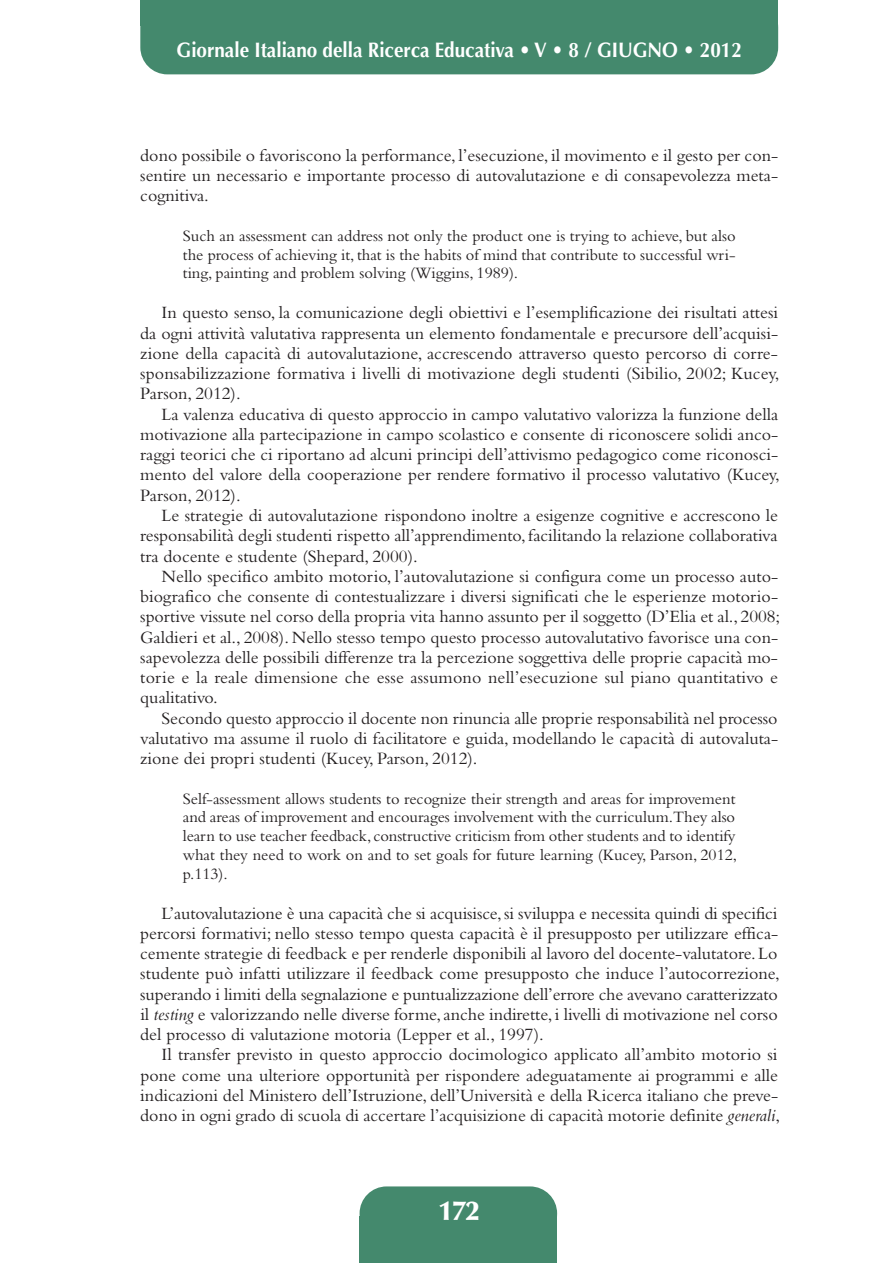
<style>
.page{position:relative;width:893px;height:1263px;background:#fff}
.page>*{position:absolute;margin:0;border:0;box-sizing:border-box;transform-origin:0 0}
.t1{font:900 27px "Optima";color:#fff}
.t2{font:700 21px "Optima";color:#fff;scale:.9 1}
.t3{font:18px/20.2px "Bembo";color:#231f20;text-align:justify}
.t4{font:16.5px/18.8px "Bembo";color:#231f20;text-align:justify}
.s1{font-style:italic}
</style>
<div class="page">
<div style="left:140px;top:1px;width:638px;height:73px;background:#44896d;border-radius:27px"></div>
<div style="left:140px;top:0;width:638px;height:26px;background:#44896d"></div>
<div style="left:360px;top:1216px;width:197px;height:47px;background:#44896d"></div>
<div style="left:360px;top:1186px;width:197px;height:55px;background:#44896d;border-radius:27px"></div>
<p class="t2" style="left:177px;top:38px;width:629px">Giornale Italiano della Ricerca Educativa • V • 8 / GIUGNO • 2012</p>
<p class="t3" style="left:140px;top:147px;width:639px">dono possibile o favoriscono la performance, l’esecuzione, il movimento e il gesto per con&shy;sentire un necessario e importante processo di autovalutazione e di consapevolezza meta&shy;cognitiva.</p>
<p class="t4" style="left:183px;top:228px;width:554px">Such an assessment can address not only the product one is trying to achieve, but also the process of achieving it, that is the habits of mind that contribute to successful wri&shy;ting, painting and problem solving (Wiggins, 1989).</p>
<p class="t3" style="left:162px;top:304px;width:618px">In questo senso, la comunicazione degli obiettivi e l’esemplificazione dei risultati attesi</p>
<p class="t3" style="left:140px;top:325px;width:639px">da ogni attività valutativa rappresenta un elemento fondamentale e precursore dell’acquisi-</p>
<p class="t3" style="left:140px;top:345px;width:639px">zione della capacità di autovalutazione, accrescendo attraverso questo percorso di corre-</p>
<p class="t3" style="left:140px;top:365px;width:641px">sponsabilizzazione formativa i livelli di motivazione degli studenti (Sibilio, 2002; Kucey,</p>
<p class="t3" style="left:140px;top:385px;width:102px">Parson, 2012).</p>
<p class="t3" style="left:162px;top:406px;width:618px">La valenza educativa di questo approccio in campo valutativo valorizza la funzione della</p>
<p class="t3" style="left:140px;top:426px;width:639px">motivazione alla partecipazione in campo scolastico e consente di riconoscere solidi anco-</p>
<p class="t3" style="left:140px;top:446px;width:639px">raggi teorici che ci riportano ad alcuni principi dell’attivismo pedagogico come riconosci-</p>
<p class="t3" style="left:140px;top:466px;width:641px">mento del valore della cooperazione per rendere formativo il processo valutativo (Kucey,</p>
<p class="t3" style="left:140px;top:487px;width:102px">Parson, 2012).</p>
<p class="t3" style="left:162px;top:507px;width:618px">Le strategie di autovalutazione rispondono inoltre a esigenze cognitive e accrescono le</p>
<p class="t3" style="left:140px;top:527px;width:639px">responsabilità degli studenti rispetto all’apprendimento, facilitando la relazione collaborativa</p>
<p class="t3" style="left:140px;top:547px;width:279px">tra docente e studente (Shepard, 2000).</p>
<p class="t3" style="left:162px;top:568px;width:618px">Nello specifico ambito motorio, l’autovalutazione si configura come un processo auto-</p>
<p class="t3" style="left:140px;top:588px;width:639px">biografico che consente di contestualizzare i diversi significati che le esperienze motorio-</p>
<p class="t3" style="left:140px;top:608px;width:641px">sportive vissute nel corso della propria vita hanno assunto per il soggetto (D’Elia et al., 2008;</p>
<p class="t3" style="left:140px;top:628px;width:639px">Galdieri et al., 2008). Nello stesso tempo questo processo autovalutativo favorisce una con-</p>
<p class="t3" style="left:140px;top:649px;width:639px">sapevolezza delle possibili differenze tra la percezione soggettiva delle proprie capacità mo-</p>
<p class="t3" style="left:140px;top:669px;width:639px">torie e la reale dimensione che esse assumono nell’esecuzione sul piano quantitativo e</p>
<p class="t3" style="left:140px;top:689px;width:79px">qualitativo.</p>
<p class="t3" style="left:162px;top:709px;width:617px">Secondo questo approccio il docente non rinuncia alle proprie responsabilità nel processo</p>
<p class="t3" style="left:140px;top:730px;width:639px">valutativo ma assume il ruolo di facilitatore e guida, modellando le capacità di autovaluta-</p>
<p class="t3" style="left:140px;top:750px;width:339px">zione dei propri studenti (Kucey, Parson, 2012).</p>
<p class="t4" style="left:183px;top:791px;width:556px">Self-assessment allows students to recognize their strength and areas for improvement and areas of improvement and encourages involvement with the curriculum.They also learn to use teacher feedback, constructive criticism from other students and to identify what they need to work on and to set goals for future learning (Kucey, Parson, 2012, p.113).</p>
<p class="t3" style="left:162px;top:904px;width:617px">L’autovalutazione è una capacità che si acquisisce, si sviluppa e necessita quindi di specifici</p>
<p class="t3" style="left:140px;top:925px;width:639px">percorsi formativi; nello stesso tempo questa capacità è il presupposto per utilizzare effica-</p>
<p class="t3" style="left:140px;top:945px;width:639px">cemente strategie di feedback e per renderle disponibili al lavoro del docente-valutatore. Lo</p>
<p class="t3" style="left:140px;top:965px;width:641px">studente può infatti utilizzare il feedback come presupposto che induce l’autocorrezione,</p>
<p class="t3" style="left:140px;top:985px;width:639px">superando i limiti della segnalazione e puntualizzazione dell’errore che avevano caratterizzato</p>
<p class="t3" style="left:140px;top:1006px;width:639px">il <span class="s1">testing</span> e valorizzando nelle diverse forme, anche indirette, i livelli di motivazione nel corso</p>
<p class="t3" style="left:140px;top:1026px;width:405px">del processo di valutazione motoria (Lepper et al., 1997).</p>
<p class="t3" style="left:162px;top:1046px;width:617px">Il transfer previsto in questo approccio docimologico applicato all’ambito motorio si</p>
<p class="t3" style="left:140px;top:1066px;width:639px">pone come una ulteriore opportunità per rispondere adeguatamente ai programmi e alle</p>
<p class="t3" style="left:140px;top:1087px;width:639px">indicazioni del Ministero dell’Istruzione, dell’Università e della Ricerca italiano che preve-</p>
<p class="t3" style="left:140px;top:1107px;width:641px">dono in ogni grado di scuola di accertare l’acquisizione di capacità motorie definite <span class="s1">generali</span>,</p>
<p class="t1" style="left:439px;top:1200px;width:42px">172</p>
</div>
